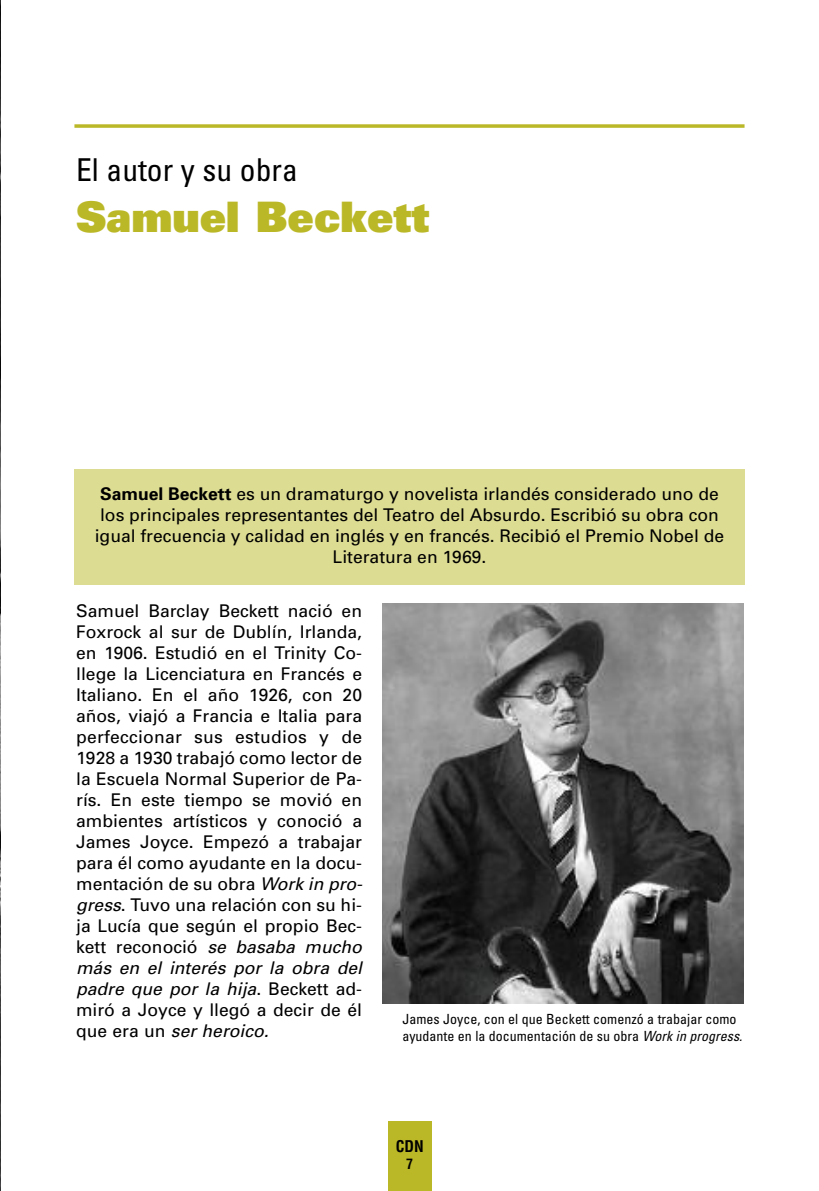
<style>
.page{position:relative;width:819px;height:1191px;background:#fff}
.page>*{position:absolute;margin:0;border:0;box-sizing:border-box;transform-origin:0 0}
.t1{font:900 42px "Univers";color:#bbb828}
.t2{font:condensed 31.5px "Univers";color:#000}
.t3{font:17.5px/21px "Univers";color:#000;text-align:justify}
.t4{font:700 condensed 15.75px "Helvetica";color:#000}
.t5{font:condensed 14px/16.8px "Univers";color:#000}
.t6{font:700 condensed 14px "Helvetica";color:#000}
.s1{font-weight:700}
.s2{font-style:italic}
</style>
<div class="page">
<svg style="left:74px;top:124px;width:670px;height:4px;background:#c3c042"></svg>
<div style="left:388px;top:1121px;width:43px;height:70px;background:#bbb828"></div>
<div style="left:74px;top:469px;width:670px;height:116px;background:#dddc93"></div>
<img style="left:0;top:0;width:1px;height:1191px">
<img style="left:382px;top:603px;width:361px;height:400px">
<h2 class="t2" style="left:76px;top:158px;width:223px">El autor y su obra</h2>
<h1 class="t1" style="left:76px;top:201px;width:354px">Samuel Beckett</h1>
<p class="t3" style="left:95px;top:485px;width:631px;text-align:center"><span class="s1">Samuel Beckett</span> es un dramaturgo y novelista irlandés considerado uno de los principales representantes del Teatro del Absurdo. Escribió su obra con igual frecuencia y calidad en inglés y en francés. Recibió el Premio Nobel de Literatura en 1969.</p>
<p class="t3" style="left:76px;top:601px;width:288px">Samuel Barclay Beckett nació en Foxrock al sur de Dublín, Irlanda, en 1906. Estudió en el Trinity Co&shy;llege la Licenciatura en Francés e Italiano. En el año 1926, con 20 años, viajó a Francia e Italia para perfeccionar sus estudios y de 1928 a 1930 trabajó como lector de la Escuela Normal Superior de Pa&shy;rís. En este tiempo se movió en ambientes artísticos y conoció a James Joyce. Empezó a trabajar para él como ayudante en la docu&shy;mentación de su obra <span class="s2">Work in pro&shy;gress</span>. Tuvo una relación con su hi&shy;ja Lucía que según el propio Bec&shy;kett reconoció <span class="s2">se basaba mucho más en el interés por la obra del padre que por la hija</span>. Beckett ad&shy;miró a Joyce y llegó a decir de él que era un <span class="s2">ser heroico.</span></p>
<p class="t5" style="left:402px;top:1012px;width:341px">James Joyce, con el que Beckett comenzó a trabajar como ayudante en la documentación de su obra <span class="s2">Work in progress.</span></p>
<p class="t4" style="left:395px;top:1137px;width:29px">CDN</p>
<p class="t6" style="left:406px;top:1156px;width:8px">7</p>
</div>
